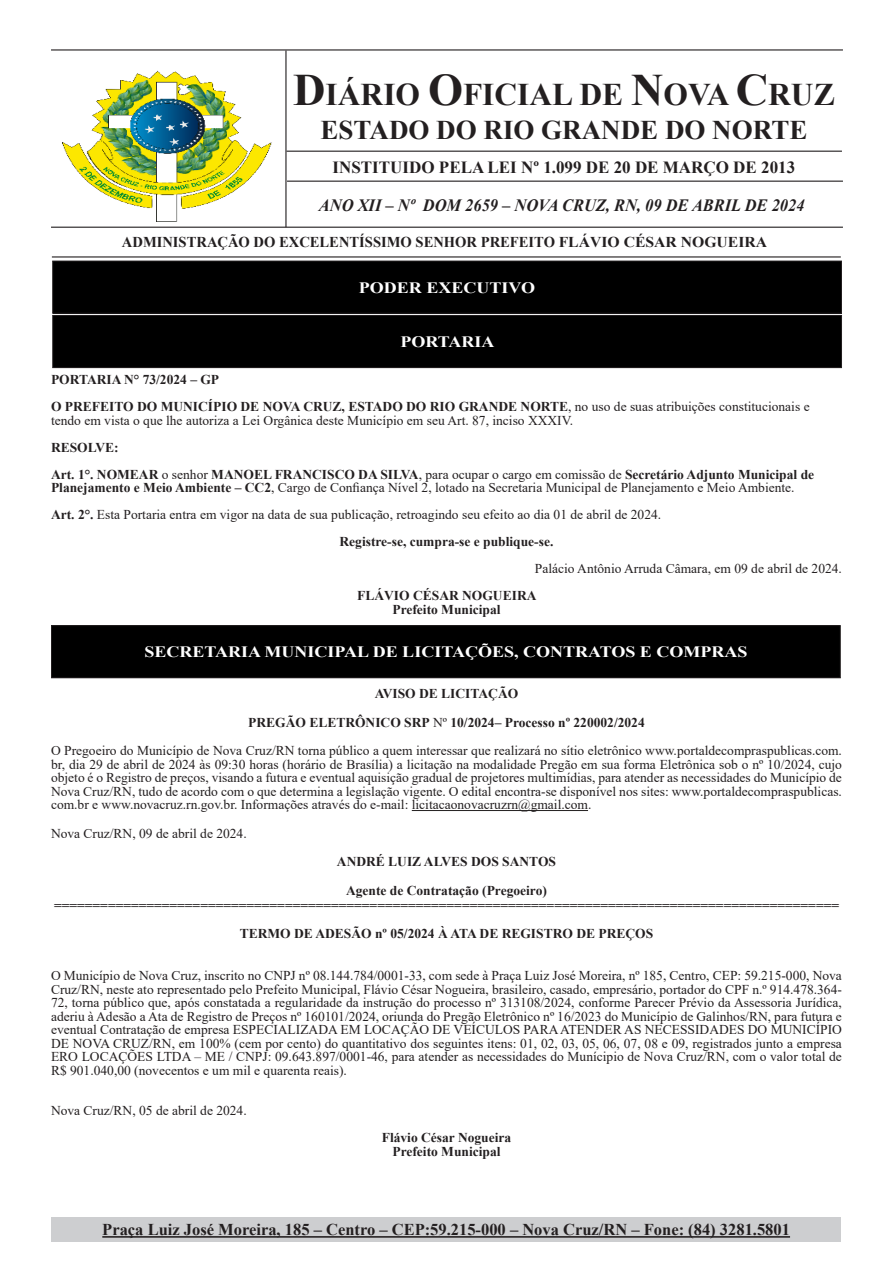
<style>
.page{position:relative;width:893px;height:1263px;background:#fff}
.page>*{position:absolute;margin:0;border:0;box-sizing:border-box;transform-origin:0 0}
.t1{font:700 31.5px "Times New Roman";color:#231f20}
.t2{font:700 27px "Times New Roman";color:#231f20}
.t3{font:italic 700 17.25px "Times New Roman";color:#231f20;scale:.95 1}
.t4{font:700 16.95px "Times New Roman";color:#231f20}
.t5{font:700 16.5px "Times New Roman";color:#231f20}
.t6{font:700 15.75px "Times New Roman";color:#fff;scale:1.14 1}
.t7{font:700 15px "Times New Roman";color:#231f20}
.Sem_Espaçamento{font:13.5px/13.5px "Times New Roman";color:#231f20}
.Sem_Espaçamento-2{font:700 13.5px/13.5px "Times New Roman";color:#231f20;text-align:center}
.s1{font-size:45px}
.s2{font-weight:700}
.s3{font-weight:400}
</style>
<div class="page">
<hr style="left:51px;top:49px;width:792px;height:2px;background:#231f20">
<hr style="left:51px;top:227px;width:792px;height:1px;background:#231f20">
<hr style="left:52px;top:256px;width:789px;height:1px;background:#231f20">
<hr style="left:287px;top:151px;width:555px;height:1px;background:#231f20">
<hr style="left:287px;top:181px;width:556px;height:1px;background:#231f20">
<div style="left:51px;top:1217px;width:790px;height:25px;background:#cdced0"></div>
<hr style="left:102px;top:1236px;width:688px;height:2px;background:#231f20">
<div style="left:53px;top:261px;width:788px;height:52px;background:#000"></div>
<div style="left:52px;top:261px;width:790px;height:53px;border:1px solid #231f20"></div>
<img style="left:58px;top:49px;width:243px;height:208px">
<div style="left:53px;top:315px;width:788px;height:53px;background:#000"></div>
<div style="left:52px;top:315px;width:790px;height:53px;border:1px solid #231f20"></div>
<div style="left:52px;top:626px;width:788px;height:52px;background:#000"></div>
<div style="left:51px;top:625px;width:790px;height:53px;border:1px solid #231f20"></div>
<hr style="left:412px;top:810px;width:176px;height:1px;background:#231f20">
<p class="t1" style="left:293px;top:72px;width:543px"><span class="s1">D</span>IÁRIO <span class="s1">O</span>FICIAL DE <span class="s1">N</span>OVA <span class="s1">C</span>RUZ</p>
<p class="t2" style="left:320px;top:111px;width:488px">ESTADO DO RIO GRANDE DO NORTE</p>
<p class="t4" style="left:333px;top:155px;width:464px">INSTITUIDO PELA LEI Nº 1.099 DE 20 DE MARÇO DE 2013</p>
<p class="t3" style="left:319px;top:193px;width:513px">ANO XII – Nº DOM 2659 – NOVA CRUZ, RN, 09 DE ABRIL DE 2024</p>
<p class="t7" style="left:122px;top:231px;width:647px">ADMINISTRAÇÃO DO EXCELENTÍSSIMO SENHOR PREFEITO FLÁVIO CÉSAR NOGUEIRA</p>
<p class="t6" style="left:359px;top:276px;width:156px">PODER EXECUTIVO</p>
<p class="t6" style="left:401px;top:330px;width:84px">PORTARIA</p>
<p class="Sem_Espaçamento-2" style="left:51px;top:373px;width:170px">PORTARIA N° 73/2024 – GP</p>
<p class="Sem_Espaçamento" style="left:51px;top:400px;width:760px"><span class="s2">O PREFEITO DO MUNICÍPIO DE NOVA CRUZ, ESTADO DO RIO GRANDE NORTE</span>, no uso de suas atribuições constitucionais e tendo em vista o que lhe autoriza a Lei Orgânica deste Município em seu Art. 87, inciso XXXIV.</p>
<p class="Sem_Espaçamento-2" style="left:51px;top:440px;width:69px">RESOLVE:</p>
<p class="Sem_Espaçamento" style="left:51px;top:467px;width:765px"><span class="s2">Art. 1°. NOMEAR</span> o senhor <span class="s2">MANOEL FRANCISCO DA SILVA</span>, para ocupar o cargo em comissão de <span class="s2">Secretário Adjunto Municipal de<br>Planejamento e Meio Ambiente – CC2</span>, Cargo de Confiança Nível 2, lotado na Secretaria Municipal de Planejamento e Meio Ambiente.</p>
<p class="Sem_Espaçamento" style="left:51px;top:508px;width:612px"><span class="s2">Art. 2°.</span> Esta Portaria entra em vigor na data de sua publicação, retroagindo seu efeito ao dia 01 de abril de 2024.</p>
<p class="Sem_Espaçamento-2" style="left:340px;top:535px;width:215px">Registre-se, cumpra-se e publique-se.</p>
<p class="Sem_Espaçamento" style="left:535px;top:562px;width:309px">Palácio Antônio Arruda Câmara, em 09 de abril de 2024.</p>
<p class="Sem_Espaçamento-2" style="left:357px;top:589px;width:181px">FLÁVIO CÉSAR NOGUEIRA<br>Prefeito Municipal</p>
<p class="t6" style="left:144px;top:640px;width:530px">SECRETARIA MUNICIPAL DE LICITAÇÕES, CONTRATOS E COMPRAS</p>
<p class="Sem_Espaçamento-2" style="left:375px;top:686px;width:145px">AVISO DE LICITAÇÃO</p>
<p class="Sem_Espaçamento-2" style="left:248px;top:715px;width:398px">PREGÃO ELETRÔNICO SRP <span class="s3">Nº</span> 10/2024– Processo nº 220002/2024</p>
<p class="Sem_Espaçamento" style="left:51px;top:743px;width:792px;text-align:justify">O Pregoeiro do Município de Nova Cruz/RN torna público a quem interessar que realizará no sítio eletrônico www.portaldecompraspublicas.com. br, dia 29 de abril de 2024 às 09:30 horas (horário de Brasília) a licitação na modalidade Pregão em sua forma Eletrônica sob o nº 10/2024, cujo objeto é o Registro de preços, visando a futura e eventual aquisição gradual de projetores multimídias, para atender as necessidades do Município de Nova Cruz/RN, tudo de acordo com o que determina a legislação vigente. O edital encontra-se disponível nos sites: www.portaldecompraspublicas. com.br e www.novacruz.rn.gov.br. Informações através do e-mail: licitacaonovacruzrn@gmail.com.</p>
<p class="Sem_Espaçamento" style="left:51px;top:826px;width:197px">Nova Cruz/RN, 09 de abril de 2024.</p>
<p class="Sem_Espaçamento-2" style="left:337px;top:854px;width:221px">ANDRÉ LUIZ ALVES DOS SANTOS</p>
<p class="Sem_Espaçamento-2" style="left:346px;top:883px;width:202px">Agente de Contratação (Pregoeiro)</p>
<p class="Sem_Espaçamento-2" style="left:54px;top:898px;width:786px">======================================================================================================</p>
<p class="Sem_Espaçamento-2" style="left:240px;top:926px;width:415px">TERMO DE ADESÃO nº 05/2024 À ATA DE REGISTRO DE PREÇOS</p>
<p class="Sem_Espaçamento" style="left:51px;top:968px;width:792px;text-align:justify">O Município de Nova Cruz, inscrito no CNPJ nº 08.144.784/0001-33, com sede à Praça Luiz José Moreira, nº 185, Centro, CEP: 59.215-000, Nova Cruz/RN, neste ato representado pelo Prefeito Municipal, Flávio César Nogueira, brasileiro, casado, empresário, portador do CPF n.º 914.478.364- 72, torna público que, após constatada a regularidade da instrução do processo nº 313108/2024, conforme Parecer Prévio da Assessoria Jurídica, aderiu à Adesão a Ata de Registro de Preços nº 160101/2024, oriunda do Pregão Eletrônico nº 16/2023 do Município de Galinhos/RN, para futura e eventual Contratação de empresa ESPECIALIZADA EM LOCAÇÃO DE VEÍCULOS PARA ATENDER AS NECESSIDADES DO MUNICÍPIO DE NOVA CRUZ/RN, em 100% (cem por cento) do quantitativo dos seguintes itens: 01, 02, 03, 05, 06, 07, 08 e 09, registrados junto a empresa ERO LOCAÇÕES LTDA – ME / CNPJ: 09.643.897/0001-46, para atender as necessidades do Munícipio de Nova Cruz/RN, com o valor total de R$ 901.040,00 (novecentos e um mil e quarenta reais).</p>
<p class="Sem_Espaçamento" style="left:51px;top:1103px;width:197px">Nova Cruz/RN, 05 de abril de 2024.</p>
<p class="Sem_Espaçamento-2" style="left:382px;top:1130px;width:131px">Flávio César Nogueira</p>
<p class="Sem_Espaçamento-2" style="left:392px;top:1144px;width:110px">Prefeito Municipal</p>
<p class="t5" style="left:102px;top:1218px;width:689px">Praça Luiz José Moreira, 185 – Centro – CEP:59.215-000 – Nova Cruz/RN – Fone: (84) 3281.5801</p>
</div>
